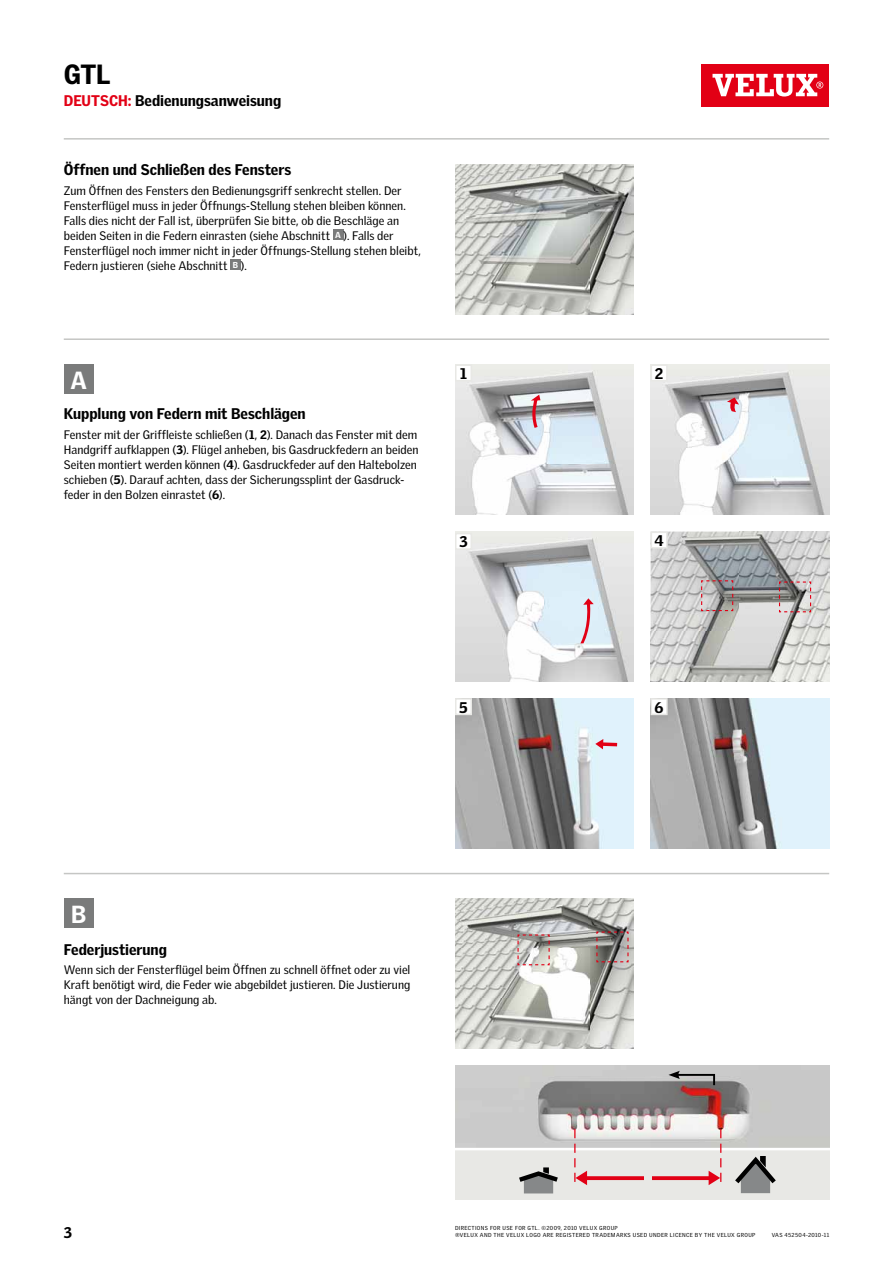
<style>
.page{position:relative;width:893px;height:1263px;background:#fff}
.page>*{position:absolute;margin:0;border:0;box-sizing:border-box;transform-origin:0 0}
.t1{font:900 27px "Velux Gothic";color:#000}
.t2{font:900 24px "Velux Gothic";color:#fff}
.t3{font:900 15px "Velux Gothic";letter-spacing:-.005em;color:#000}
.t4{font:12px/15px "Velux Gothic";letter-spacing:.005em;color:#000}
.t5{font:5.7px/7.5px "Velux Gothic";letter-spacing:.06em;color:#000}
.s1{color:#e20015}
.s2{font-weight:900}
</style>
<div class="page">
<div style="left:455px;top:1066px;width:374px;height:133px;background:#e8e8e5"></div>
<img style="left:455px;top:1066px;width:374px;height:82px">
<svg style="left:735px;top:1156px;width:41px;height:37px"></svg>
<svg style="left:519px;top:1167px;width:39px;height:26px"></svg>
<hr style="left:445px;top:1148px;width:406px;height:2px;background:#fff">
<svg style="left:668px;top:1071px;width:48px;height:16px"></svg>
<svg style="left:587px;top:1176px;width:122px;height:4px"></svg>
<svg style="left:574px;top:1129px;width:13px;height:56px"></svg>
<svg style="left:709px;top:1129px;width:12px;height:56px"></svg>
<div style="left:644px;top:1173px;width:7px;height:12px;background:#e8e8e5"></div>
<img style="left:651px;top:698px;width:178px;height:150px">
<img style="left:455px;top:698px;width:179px;height:150px">
<div style="left:702px;top:64px;width:127px;height:42px;background:#e20015"></div>
<svg style="left:712px;top:74px;width:111px;height:23px"></svg>
<div style="left:64px;top:364px;width:30px;height:30px;background:#7a7b7b"></div>
<div style="left:64px;top:898px;width:30px;height:30px;background:#7a7b7b"></div>
<div style="left:456px;top:699px;width:15px;height:15px;background:#fff"></div>
<div style="left:455px;top:698px;width:17px;height:17px;border:2px solid #e8e8e5"></div>
<div style="left:651px;top:699px;width:16px;height:15px;background:#fff"></div>
<div style="left:651px;top:698px;width:17px;height:17px;border:2px solid #e8e8e5"></div>
<svg style="left:595px;top:739px;width:22px;height:10px"></svg>
<img style="left:455px;top:531px;width:179px;height:151px">
<img style="left:455px;top:364px;width:179px;height:151px">
<img style="left:651px;top:364px;width:178px;height:151px">
<div style="left:456px;top:365px;width:15px;height:16px;background:#fff"></div>
<div style="left:455px;top:364px;width:17px;height:17px;border:2px solid #e8e8e5"></div>
<div style="left:651px;top:365px;width:16px;height:16px;background:#fff"></div>
<div style="left:651px;top:364px;width:17px;height:17px;border:2px solid #e8e8e5"></div>
<div style="left:456px;top:534px;width:15px;height:15px;background:#fff"></div>
<div style="left:455px;top:533px;width:17px;height:17px;border:2px solid #e8e8e5"></div>
<svg style="left:531px;top:395px;width:9px;height:36px"></svg>
<svg style="left:727px;top:397px;width:12px;height:15px"></svg>
<svg style="left:580px;top:598px;width:14px;height:45px"></svg>
<img style="left:455px;top:898px;width:179px;height:151px">
<svg style="left:596px;top:931px;width:33px;height:32px"></svg>
<svg style="left:517px;top:934px;width:33px;height:32px"></svg>
<img style="left:455px;top:165px;width:179px;height:149px">
<img style="left:651px;top:531px;width:178px;height:151px">
<div style="left:651px;top:532px;width:16px;height:16px;background:#fff"></div>
<div style="left:651px;top:531px;width:17px;height:18px;border:2px solid #e8e8e5"></div>
<svg style="left:700px;top:580px;width:34px;height:32px"></svg>
<svg style="left:778px;top:581px;width:34px;height:32px"></svg>
<div style="left:333px;top:229px;width:10px;height:11px;background:#7a7b7b"></div>
<div style="left:230px;top:259px;width:11px;height:11px;background:#7a7b7b"></div>
<hr style="left:64px;top:338px;width:765px;height:2px;background:#c5c6c4">
<hr style="left:64px;top:873px;width:765px;height:1px;background:#c5c6c4">
<hr style="left:64px;top:138px;width:765px;height:2px;background:#c5c6c4">
<h1 class="t1" style="left:64px;top:57px;width:48px">GTL</h1>
<p class="t3" style="left:64px;top:91px;width:219px"><span class="s1">DEUTSCH:</span> Bedienungsanweisung</p>
<p class="t3" style="left:64px;top:160px;width:229px">Öffnen und Schließen des Fensters</p>
<p class="t4" style="left:64px;top:183px;width:358px">Zum Öffnen des Fensters den Bedienungsgriff senkrecht stellen. Der Fensterflügel muss in jeder Öffnungs-Stellung stehen bleiben können.<br>Falls dies nicht der Fall ist, überprüfen Sie bitte, ob die Beschläge an beiden Seiten in die Federn einrasten (siehe Abschnitt <sup>A</sup> ). Falls der Fensterflügel noch immer nicht in jeder Öffnungs-Stellung stehen bleibt, Federn justieren (siehe Abschnitt <sup>B</sup> ).</p>
<h2 class="t2" style="left:70px;top:365px;width:18px">A</h2>
<p class="t3" style="left:64px;top:404px;width:243px">Kupplung von Federn mit Beschlägen</p>
<p class="t4" style="left:64px;top:427px;width:356px">Fenster mit der Griffleiste schließen (<span class="s2">1</span>, <span class="s2">2</span>). Danach das Fenster mit dem Handgriff aufklappen (<span class="s2">3</span>). Flügel anheben, bis Gasdruckfedern an beiden Seiten montiert werden können (<span class="s2">4</span>). Gasdruckfeder auf den Haltebolzen schieben (<span class="s2">5</span>). Darauf achten, dass der Sicherungssplint der Gasdruck&shy;feder in den Bolzen einrastet (<span class="s2">6</span>).</p>
<p class="t3" style="left:460px;top:364px;width:8px">1</p>
<p class="t3" style="left:655px;top:364px;width:10px">2</p>
<p class="t3" style="left:459px;top:532px;width:10px">3</p>
<p class="t3" style="left:654px;top:531px;width:11px">4</p>
<p class="t3" style="left:459px;top:698px;width:10px">5</p>
<p class="t3" style="left:655px;top:698px;width:10px">6</p>
<h2 class="t2" style="left:71px;top:899px;width:16px">B</h2>
<p class="t3" style="left:64px;top:940px;width:105px">Federjustierung</p>
<p class="t4" style="left:64px;top:962px;width:348px;text-align:justify">Wenn sich der Fensterflügel beim Öffnen zu schnell öffnet oder zu viel Kraft benötigt wird, die Feder wie abgebildet justieren. Die Justierung hängt von der Dachneigung ab.</p>
<p class="t3" style="left:64px;top:1222px;width:10px">3</p>
<p class="t5" style="left:455px;top:1224px;width:302px">DIRECTIONS FOR USE FOR GTL. ©2009, 2010 VELUX GROUP<br>®VELUX AND THE VELUX LOGO ARE REGISTERED TRADEMARKS USED UNDER LICENCE BY THE VELUX GROUP</p>
<p class="t5" style="left:772px;top:1231px;width:59px">VAS 452504-2010-11</p>
</div>
